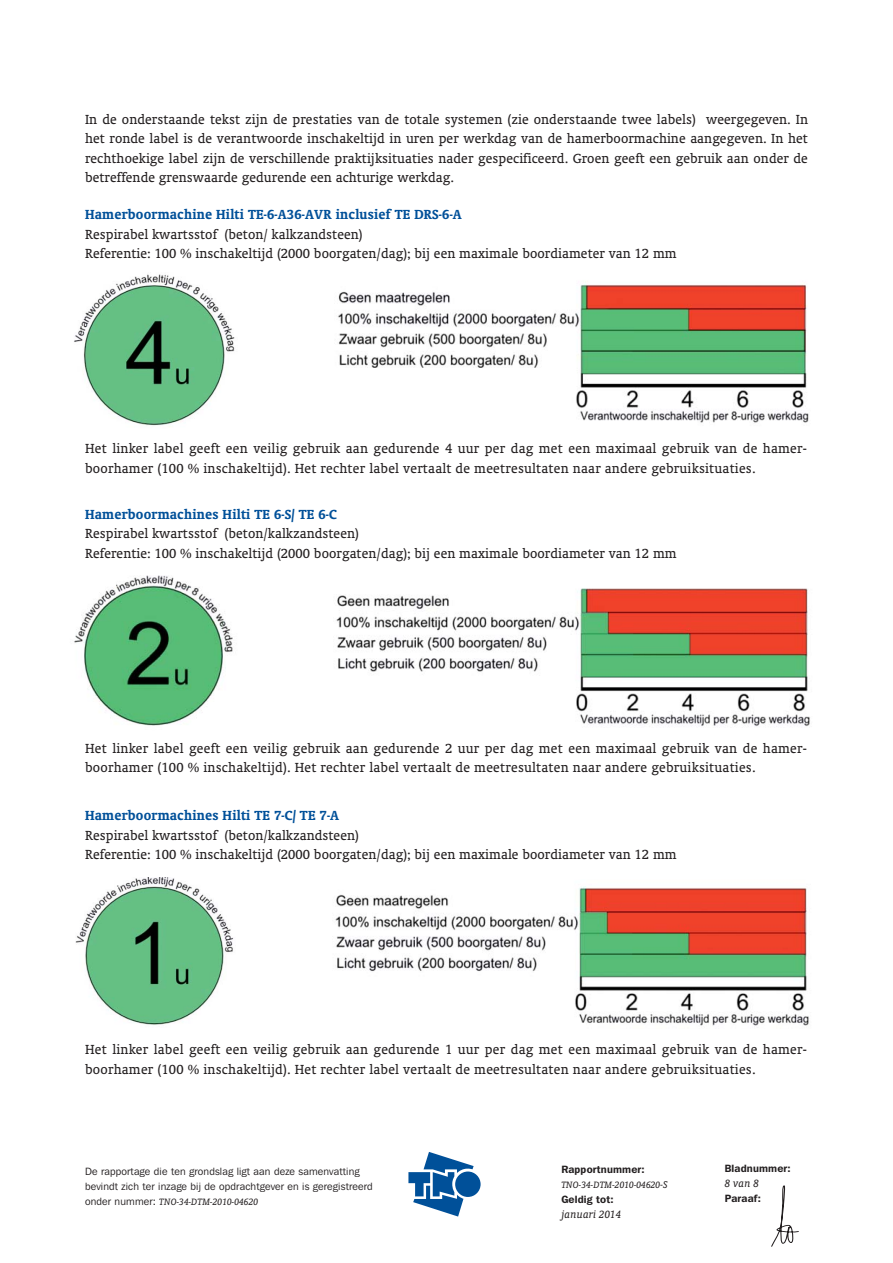
<style>
.page{position:relative;width:893px;height:1263px;background:#fff}
.page>*{position:absolute;margin:0;border:0;box-sizing:border-box;transform-origin:0 0}
.t1{font:15px/19.5px "Oranda BT";letter-spacing:.015em;color:#231f20}
.t2{font:700 15px "Oranda BT";letter-spacing:.015em;color:#005099}
.t3{font:italic 12px "Oranda BT";letter-spacing:.015em;color:#231f20}
.t4{font:10.5px/15px "Franklin Gothic IT Cby BT";letter-spacing:.015em;color:#231f20}
.t5{font:italic 10.5px "Oranda BT";letter-spacing:.015em;color:#231f20}
.t6{font:600 10.5px "Franklin Gothic IT Cby BT";letter-spacing:.015em;color:#231f20}
.s1{font-family:"Franklin Gothic IT Cby BT";font-style:normal}
.s2{font-size:11.25px}
</style>
<div class="page">
<div style="left:455px;top:1172px;width:26px;height:25px;background:#005099;border-radius:50%"></div>
<svg style="left:408px;top:1152px;width:66px;height:65px"></svg>
<svg style="left:771px;top:1185px;width:28px;height:62px"></svg>
<img style="left:74px;top:274px;width:161px;height:152px">
<img style="left:338px;top:281px;width:471px;height:142px">
<img style="left:74px;top:576px;width:159px;height:150px">
<img style="left:336px;top:588px;width:474px;height:139px">
<img style="left:75px;top:877px;width:159px;height:148px">
<img style="left:335px;top:886px;width:474px;height:140px">
<p class="t1" style="left:85px;top:110px;width:724px;text-align:justify">In de onderstaande tekst zijn de prestaties van de totale systemen (zie onderstaande twee labels) weergegeven. In het ronde label is de verantwoorde inschakeltijd in uren per werkdag van de hamerboormachine aangegeven. In het rechthoekige label zijn de verschillende praktijksituaties nader gespecificeerd. Groen geeft een gebruik aan onder de betreffende grenswaarde gedurende een achturige werkdag.</p>
<p class="t2" style="left:85px;top:208px;width:378px">Hamerboormachine Hilti TE-6-A36-AVR inclusief TE DRS-6-A</p>
<p class="t1" style="left:85px;top:225px;width:593px">Respirabel kwartsstof (beton/ kalkzandsteen)<br>Referentie: 100 % inschakeltijd (2000 boorgaten/dag); bij een maximale boordiameter van 12 mm</p>
<p class="t1" style="left:85px;top:440px;width:723px">Het linker label geeft een veilig gebruik aan gedurende 4 uur per dag met een maximaal gebruik van de hamer&shy;boorhamer (100 % inschakeltijd). Het rechter label vertaalt de meetresultaten naar andere gebruiksituaties.</p>
<p class="t2" style="left:85px;top:508px;width:253px">Hamerboormachines Hilti TE 6-S/ TE 6-C</p>
<p class="t1" style="left:85px;top:525px;width:593px">Respirabel kwartsstof (beton/kalkzandsteen)<br>Referentie: 100 % inschakeltijd (2000 boorgaten/dag); bij een maximale boordiameter van 12 mm</p>
<p class="t1" style="left:85px;top:739px;width:723px">Het linker label geeft een veilig gebruik aan gedurende 2 uur per dag met een maximaal gebruik van de hamer&shy;boorhamer (100 % inschakeltijd). Het rechter label vertaalt de meetresultaten naar andere gebruiksituaties.</p>
<p class="t2" style="left:85px;top:810px;width:256px">Hamerboormachines Hilti TE 7-C/ TE 7-A</p>
<p class="t1" style="left:85px;top:827px;width:593px">Respirabel kwartsstof (beton/kalkzandsteen)<br>Referentie: 100 % inschakeltijd (2000 boorgaten/dag); bij een maximale boordiameter van 12 mm</p>
<p class="t1" style="left:85px;top:1041px;width:723px">Het linker label geeft een veilig gebruik aan gedurende 1 uur per dag met een maximaal gebruik van de hamer&shy;boorhamer (100 % inschakeltijd). Het rechter label vertaalt de meetresultaten naar andere gebruiksituaties.</p>
<p class="t4" style="left:85px;top:1164px;width:289px">De rapportage die ten grondslag ligt aan deze samenvatting bevindt zich ter inzage bij de opdrachtgever en is geregistreerd</p>
<p class="t5" style="left:85px;top:1198px;width:175px"><span class="s1">onder nummer:</span> TNO-34-DTM-2010-04620</p>
<p class="t6" style="left:561px;top:1165px;width:85px">Rapportnummer:</p>
<p class="t5" style="left:561px;top:1181px;width:108px">TNO-34-DTM-2010-04620<span class="s2">-S</span></p>
<p class="t6" style="left:561px;top:1195px;width:54px">Geldig tot:</p>
<p class="t3" style="left:561px;top:1210px;width:61px">januari 2014</p>
<p class="t6" style="left:725px;top:1165px;width:68px">Bladnummer:</p>
<p class="t3" style="left:725px;top:1180px;width:35px">8 van 8</p>
<p class="t6" style="left:725px;top:1195px;width:38px">Paraaf:</p>
</div>
